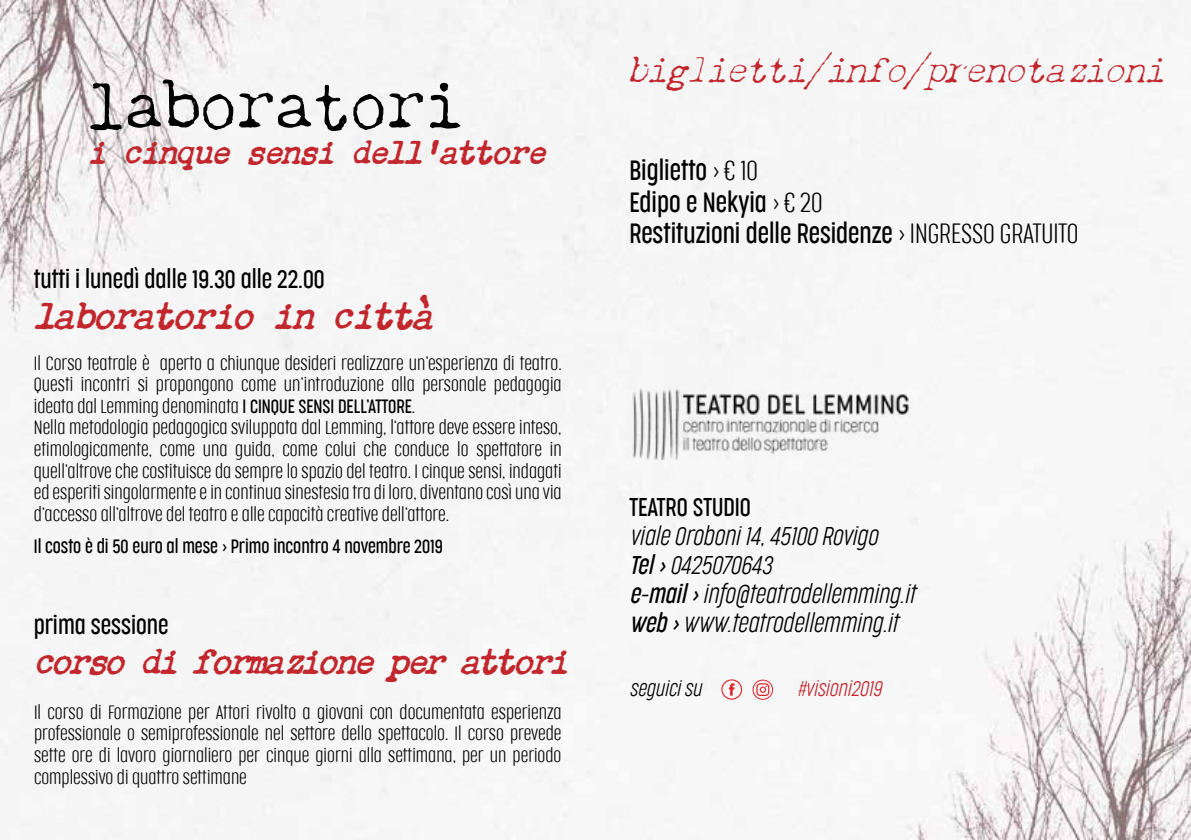
<style>
.page{position:relative;width:1191px;height:840px;background:#fff}
.page>*{position:absolute;margin:0;border:0;box-sizing:border-box;transform-origin:0 0}
.t1{font:62px "Chandler 42";color:#000}
.t2{font:italic 34px "Chandler 42 Lite";letter-spacing:-.02em;color:#c1272d}
.t3{font:italic 500 34px "Chandler 42";letter-spacing:-.02em;color:#c1272d}
.t4{font:italic 500 32px "Chandler 42";letter-spacing:-.05em;color:#c1272d}
.t5{font:italic 500 30px "Chandler 42";letter-spacing:-.02em;color:#c1272d}
.t6{font:300 26px/31.2px "Cocogoose Compressed";color:#000}
.t7{font:italic 200 24px/28.8px "Cocogoose Compressed";color:#000}
.t8{font:300 24px "Cocogoose Compressed";color:#000}
.t9{font:italic 200 20px "Cocogoose Compressed";color:#c1272d}
.t10{font:italic 200 20px "Cocogoose Compressed";color:#000}
.t11{font:200 18px/21.6px "Cocogoose Compressed";color:#000}
.t12{font:300 18px "Cocogoose Compressed";color:#000}
.s1{font-weight:300}
.s2{font-weight:200}
</style>
<div class="page">
<div style="left:0;top:0;width:1191px;height:839px;background:#f5f5f5"></div>
<img style="left:626px;top:386px;width:296px;height:73px">
<svg style="left:721px;top:679px;width:21px;height:20px"></svg>
<svg style="left:752px;top:679px;width:21px;height:20px"></svg>
<h1 class="t1" style="left:88px;top:67px;width:377px">laboratori</h1>
<h3 class="t5" style="left:88px;top:133px;width:458px">i cinque sensi dell‘attore</h3>
<h3 class="t8" style="left:34px;top:266px;width:292px">tutti i lunedì dalle 19.30 alle 22.00</h3>
<h2 class="t3" style="left:34px;top:295px;width:400px">laboratorio in città</h2>
<p class="t11" style="left:34px;top:352px;width:529px">Il Corso teatrale è aperto a chiunque desideri realizzare un’esperienza di teatro.<br>Questi incontri si propongono come un’introduzione alla personale pedagogia ideata dal Lemming denominata <span class="s1">I CINQUE SENSI DELL’ATTORE</span>.<br>Nella metodologia pedagogica sviluppata dal Lemming, l‘attore deve essere inteso, etimologicamente, come una guida, come colui che conduce lo spettatore in quell’altrove che costituisce da sempre lo spazio del teatro. I cinque sensi, indagati ed esperiti singolarmente e in continua sinestesia tra di loro, diventano così una via d’accesso all’altrove del teatro e alle capacità creative dell’attore.</p>
<p class="t12" style="left:34px;top:537px;width:411px">Il costo è di 50 euro al mese &gt; Primo incontro 4 novembre 2019</p>
<h3 class="t8" style="left:34px;top:613px;width:136px">prima sessione</h3>
<h3 class="t4" style="left:34px;top:641px;width:536px">corso di formazione per attori</h3>
<p class="t11" style="left:34px;top:700px;width:529px;text-align:justify">Il corso di Formazione per Attori rivolto a giovani con documentata esperienza professionale o semiprofessionale nel settore dello spettacolo. Il corso prevede sette ore di lavoro giornaliero per cinque giorni alla settimana, per un periodo complessivo di quattro settimane</p>
<h2 class="t2" style="left:626px;top:51px;width:539px">biglietti/info/prenotazioni</h2>
<h3 class="t6" style="left:629px;top:156px;width:450px">Biglietto <span class="s2">&gt; € 10<br></span>Edipo e Nekyia <span class="s2">&gt; € 20<br></span>Restituzioni delle Residenze <span class="s2">&gt; INGRESSO GRATUITO</span></h3>
<h3 class="t8" style="left:629px;top:495px;width:123px">TEATRO STUDIO</h3>
<h3 class="t7" style="left:629px;top:523px;width:287px">viale Oroboni 14, 45100 Rovigo<br><span class="s1">Tel &gt;</span> 0425070643<br><span class="s1">e-mail &gt;</span> info@teatrodellemming.it <span class="s1">web &gt;</span> www.teatrodellemming.it</h3>
<p class="t10" style="left:629px;top:678px;width:73px">seguici su</p>
<p class="t9" style="left:797px;top:678px;width:85px">#visioni2019</p>
</div>
